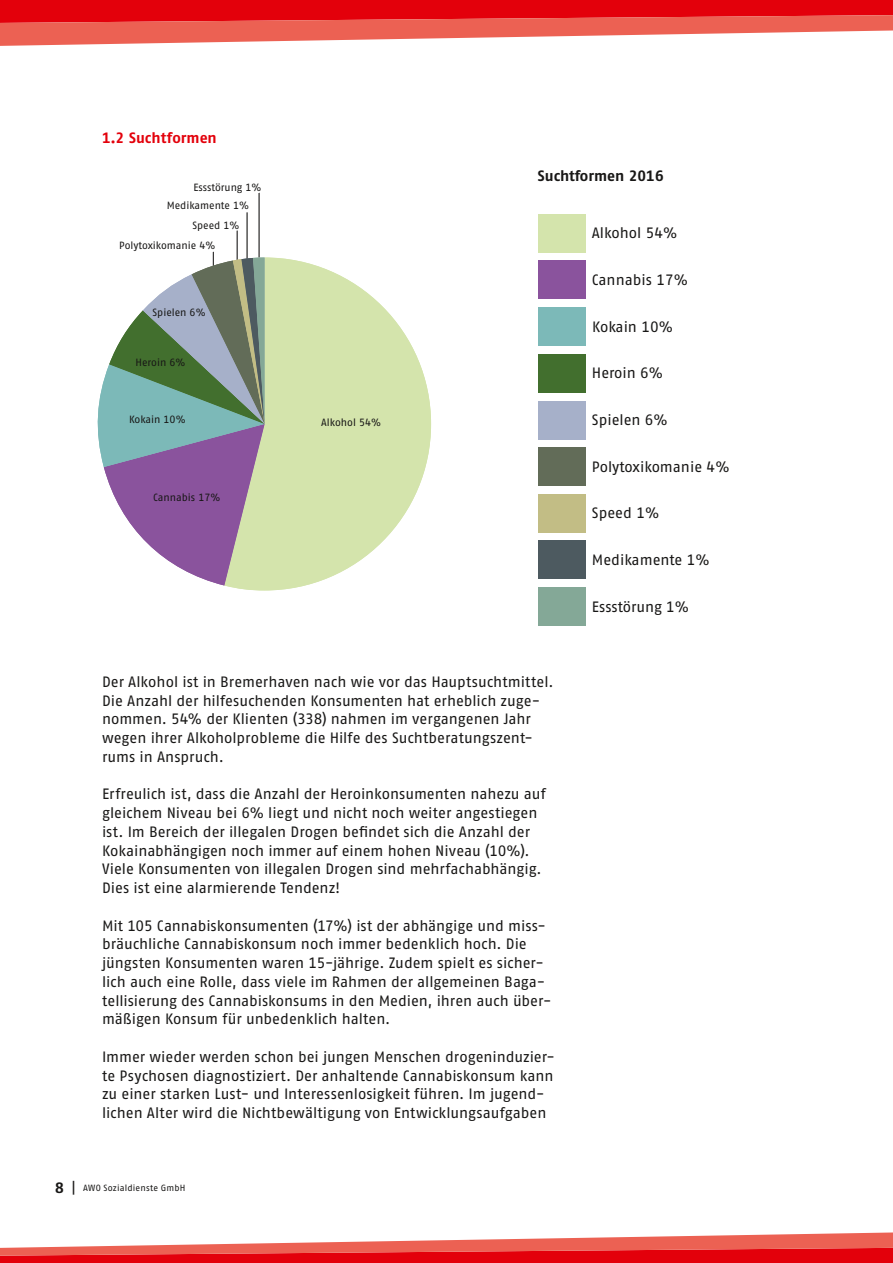
<style>
.page{position:relative;width:893px;height:1263px;background:#fff}
.page>*{position:absolute;margin:0;border:0;box-sizing:border-box;transform-origin:0 0}
.t1{font:15px/18.8px "Fago Pro";letter-spacing:-.005em;color:#181716}
.t2{font:700 15px "Fago Pro";color:#181716}
.t3{font:700 15px "Fago Pro";color:#e3000b}
.t4{font:10.5px/18.3px "Fago Pro";color:#181716}
.t5{font:9px "Fago Pro";letter-spacing:.015em;color:#181716}
.s1{font-weight:700;font-size:15px}
.s2{font-size:15px}
</style>
<div class="page">
<svg style="left:0;top:0;width:893px;height:46px"></svg>
<svg style="left:0;top:1232px;width:893px;height:31px"></svg>
<hr style="left:259px;top:193px;width:1px;height:65px;background:#181716">
<hr style="left:247px;top:212px;width:1px;height:47px;background:#181716">
<svg style="left:224px;top:257px;width:207px;height:333px;fill:#d4e4ac"></svg>
<svg style="left:98px;top:231px;width:167px;height:354px"></svg>
<div style="left:538px;top:214px;width:48px;height:38px;background:#d4e4ac"></div>
<div style="left:538px;top:261px;width:48px;height:38px;background:#8a539d"></div>
<div style="left:538px;top:308px;width:48px;height:38px;background:#7cb9b8"></div>
<div style="left:538px;top:354px;width:48px;height:38px;background:#426f2e"></div>
<div style="left:538px;top:401px;width:48px;height:38px;background:#a6b0c9"></div>
<div style="left:538px;top:448px;width:48px;height:38px;background:#626c58"></div>
<div style="left:538px;top:494px;width:48px;height:38px;background:#c2bd85"></div>
<div style="left:538px;top:541px;width:48px;height:38px;background:#4d5a60"></div>
<div style="left:538px;top:587px;width:48px;height:38px;background:#84a897"></div>
<p class="t3" style="left:102px;top:129px;width:116px">1.2 Suchtformen</p>
<p class="t4" style="left:220px;top:178px;width:84px">Medikamente 1%</p>
<p class="t4" style="left:173px;top:217px;width:98px">Polytoxikomanie 4%</p>
<p class="t4" style="left:167px;top:178px;width:96px;text-indent:27px">Essstörung 1%<br>Medikamente 1%</p>
<p class="t4" style="left:119px;top:215px;width:122px;line-height:19.8px;text-indent:73px">Speed 1%<br>Polytoxikomanie 4%</p>
<p class="t4" style="left:153px;top:303px;width:55px">Spielen 6%</p>
<p class="t4" style="left:136px;top:353px;width:51px">Heroin 6%</p>
<p class="t4" style="left:129px;top:410px;width:58px">Kokain 10%</p>
<p class="t4" style="left:321px;top:413px;width:61px">Alkohol 54%</p>
<p class="t4" style="left:153px;top:489px;width:69px">Cannabis 17%</p>
<p class="t2" style="left:538px;top:166px;width:127px">Suchtformen 2016</p>
<p class="t1" style="left:592px;top:224px;width:87px">Alkohol 54%</p>
<p class="t1" style="left:592px;top:270px;width:98px">Cannabis 17%</p>
<p class="t1" style="left:592px;top:318px;width:82px">Kokain 10%</p>
<p class="t1" style="left:592px;top:363px;width:73px">Heroin 6%</p>
<p class="t1" style="left:592px;top:410px;width:77px">Spielen 6%</p>
<p class="t1" style="left:592px;top:458px;width:139px">Polytoxikomanie 4%</p>
<p class="t1" style="left:592px;top:504px;width:69px">Speed 1%</p>
<p class="t1" style="left:592px;top:550px;width:119px">Medikamente 1%</p>
<p class="t1" style="left:592px;top:597px;width:99px">Essstörung 1%</p>
<p class="t1" style="left:102px;top:672px;width:453px">Der Alkohol ist in Bremerhaven nach wie vor das Hauptsuchtmittel.<br>Die Anzahl der hilfesuchenden Konsumenten hat erheblich zuge&shy;nommen. 54% der Klienten (338) nahmen im vergangenen Jahr wegen ihrer Alkoholprobleme die Hilfe des Suchtberatungszent&shy;rums in Anspruch.</p>
<p class="t1" style="left:102px;top:785px;width:445px">Erfreulich ist, dass die Anzahl der Heroinkonsumenten nahezu auf gleichem Niveau bei 6% liegt und nicht noch weiter angestiegen ist. Im Bereich der illegalen Drogen befindet sich die Anzahl der Kokainabhängigen noch immer auf einem hohen Niveau (10%).<br>Viele Konsumenten von illegalen Drogen sind mehrfachabhängig.<br>Dies ist eine alarmierende Tendenz!</p>
<p class="t1" style="left:102px;top:916px;width:451px">Mit 105 Cannabiskonsumenten (17%) ist der abhängige und miss&shy;bräuchliche Cannabiskonsum noch immer bedenklich hoch. Die jüngsten Konsumenten waren 15-jährige. Zudem spielt es sicher&shy;lich auch eine Rolle, dass viele im Rahmen der allgemeinen Baga&shy;tellisierung des Cannabiskonsums in den Medien, ihren auch über&shy;mäßigen Konsum für unbedenklich halten.</p>
<p class="t1" style="left:102px;top:1047px;width:454px">Immer wieder werden schon bei jungen Menschen drogeninduzier&shy;te Psychosen diagnostiziert. Der anhaltende Cannabiskonsum kann zu einer starken Lust- und Interessenlosigkeit führen. Im jugend&shy;lichen Alter wird die Nichtbewältigung von Entwicklungsaufgaben</p>
<p class="t5" style="left:55px;top:1183px;width:132px"><span class="s1">8</span> <span class="s2">|</span> AWO Sozialdienste GmbH</p>
</div>
